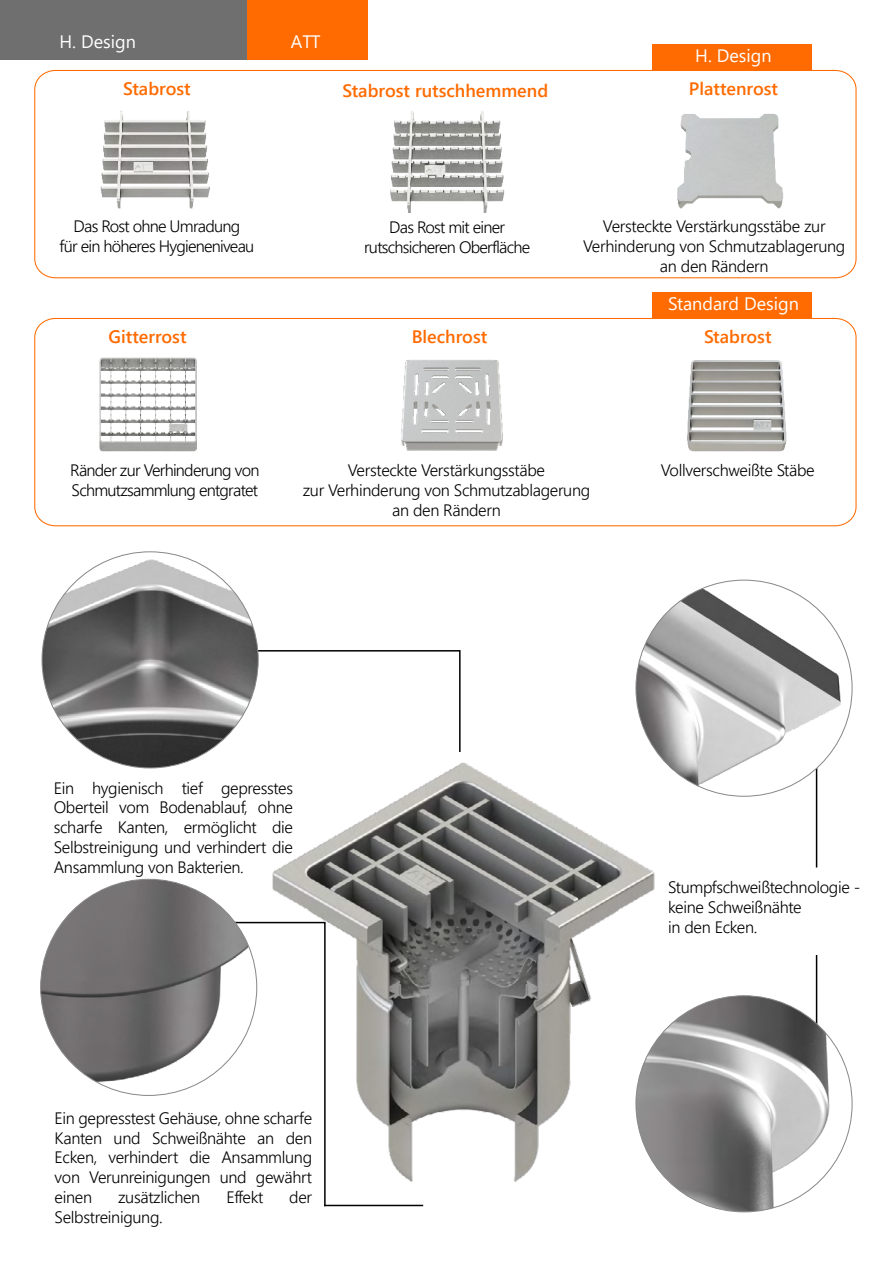
<style>
.page{position:relative;width:893px;height:1263px;background:#fff}
.page>*{position:absolute;margin:0;border:0;box-sizing:border-box;transform-origin:0 0}
.t1{font:600 18px "Segoe UI";color:#ff6b00}
.t2{font:18px "Segoe UI";color:#fff}
.t3{font:300 16.5px/19.8px "Segoe UI";letter-spacing:-.02em;color:#000;text-align:center}
.t4{font:300 16.5px/19.8px "Segoe UI";letter-spacing:-.045em;color:#000;text-align:center}
</style>
<div class="page">
<div style="left:0;top:0;width:247px;height:59px;background:#706f6f"></div>
<div style="left:247px;top:51px;width:121px;height:8px;background:#ff6b00"></div>
<div style="left:247px;top:0;width:121px;height:52px;background:#ff6b00"></div>
<svg style="left:240px;top:650px;width:221px;height:93px"></svg>
<hr style="left:816px;top:682px;width:1px;height:185px;background:#000">
<hr style="left:324px;top:1205px;width:99px;height:1px;background:#000">
<hr style="left:816px;top:955px;width:1px;height:94px;background:#000">
<img style="left:677px;top:113px;width:106px;height:96px">
<img style="left:401px;top:360px;width:102px;height:91px">
<img style="left:99px;top:357px;width:98px;height:95px">
<img style="left:687px;top:360px;width:100px;height:92px">
<img style="left:41px;top:879px;width:216px;height:214px">
<img style="left:636px;top:580px;width:216px;height:216px;border-radius:108px">
<img style="left:636px;top:996px;width:216px;height:216px;border-radius:108px">
<img style="left:42px;top:552px;width:216px;height:216px;border-radius:108px">
<img style="left:265px;top:743px;width:403px;height:458px">
<img style="left:100px;top:111px;width:110px;height:98px">
<img style="left:390px;top:111px;width:115px;height:102px">
<div style="left:34px;top:70px;width:822px;height:208px;border:1px solid #ff6b00;border-radius:20px"></div>
<div style="left:34px;top:318px;width:822px;height:208px;border:1px solid #ff6b00;border-radius:20px"></div>
<div style="left:652px;top:45px;width:159px;height:25px;background:#ff6b00"></div>
<div style="left:652px;top:293px;width:159px;height:25px;background:#ff6b00"></div>
<p class="t2" style="left:60px;top:25px;width:78px">H. Design</p>
<p class="t2" style="left:291px;top:25px;width:31px">ATT</p>
<p class="t1" style="left:123px;top:72px;width:69px">Stabrost</p>
<p class="t1" style="left:343px;top:73px;width:207px">Stabrost rutschhemmend</p>
<p class="t2" style="left:695px;top:39px;width:78px">H. Design</p>
<p class="t1" style="left:689px;top:72px;width:91px">Plattenrost</p>
<p class="t4" style="left:60px;top:215px;width:196px">Das Rost ohne Umradung<br>für ein höheres Hygieneniveau</p>
<p class="t4" style="left:364px;top:216px;width:168px">Das Rost mit einer rutschsicheren Oberfläche</p>
<p class="t3" style="left:583px;top:215px;width:264px">Versteckte Verstärkungsstäbe zur<br>Verhinderung von Schmutzablagerung an den Rändern</p>
<p class="t2" style="left:668px;top:287px;width:132px">Standard Design</p>
<p class="t1" style="left:109px;top:320px;width:79px">Gitterrost</p>
<p class="t1" style="left:412px;top:320px;width:77px">Blechrost</p>
<p class="t1" style="left:704px;top:320px;width:69px">Stabrost</p>
<p class="t4" style="left:70px;top:459px;width:191px;text-align:left">Ränder zur Verhinderung von<br>Schmutzsammlung entgratet</p>
<p class="t3" style="left:303px;top:459px;width:289px">Versteckte Verstärkungsstäbe<br>zur Verhinderung von Schmutzablagerung an den Rändern</p>
<p class="t3" style="left:661px;top:459px;width:155px">Vollverschweißte Stäbe</p>
<p class="t3" style="left:54px;top:776px;width:241px;text-align:justify">Ein hygienisch tief gepresstes Oberteil vom Bodenablauf, ohne scharfe Kanten, ermöglicht die Selbstreinigung und verhindert die Ansammlung von Bakterien.</p>
<p class="t3" style="left:668px;top:876px;width:194px;text-align:left">Stumpfschweißtechnologie - keine Schweißnähte<br>in den Ecken.</p>
<p class="t3" style="left:55px;top:1106px;width:259px;text-align:justify">Ein gepresstest Gehäuse, ohne scharfe Kanten und Schweißnähte an den Ecken, verhindert die Ansammlung von Verunreinigungen und gewährt einen</p>
<p class="t3" style="left:118px;top:1186px;width:84px">zusätzlichen</p>
<p class="t3" style="left:226px;top:1186px;width:38px">Effekt</p>
<p class="t3" style="left:289px;top:1186px;width:24px">der</p>
<p class="t3" style="left:55px;top:1205px;width:110px">Selbstreinigung.</p>
</div>
